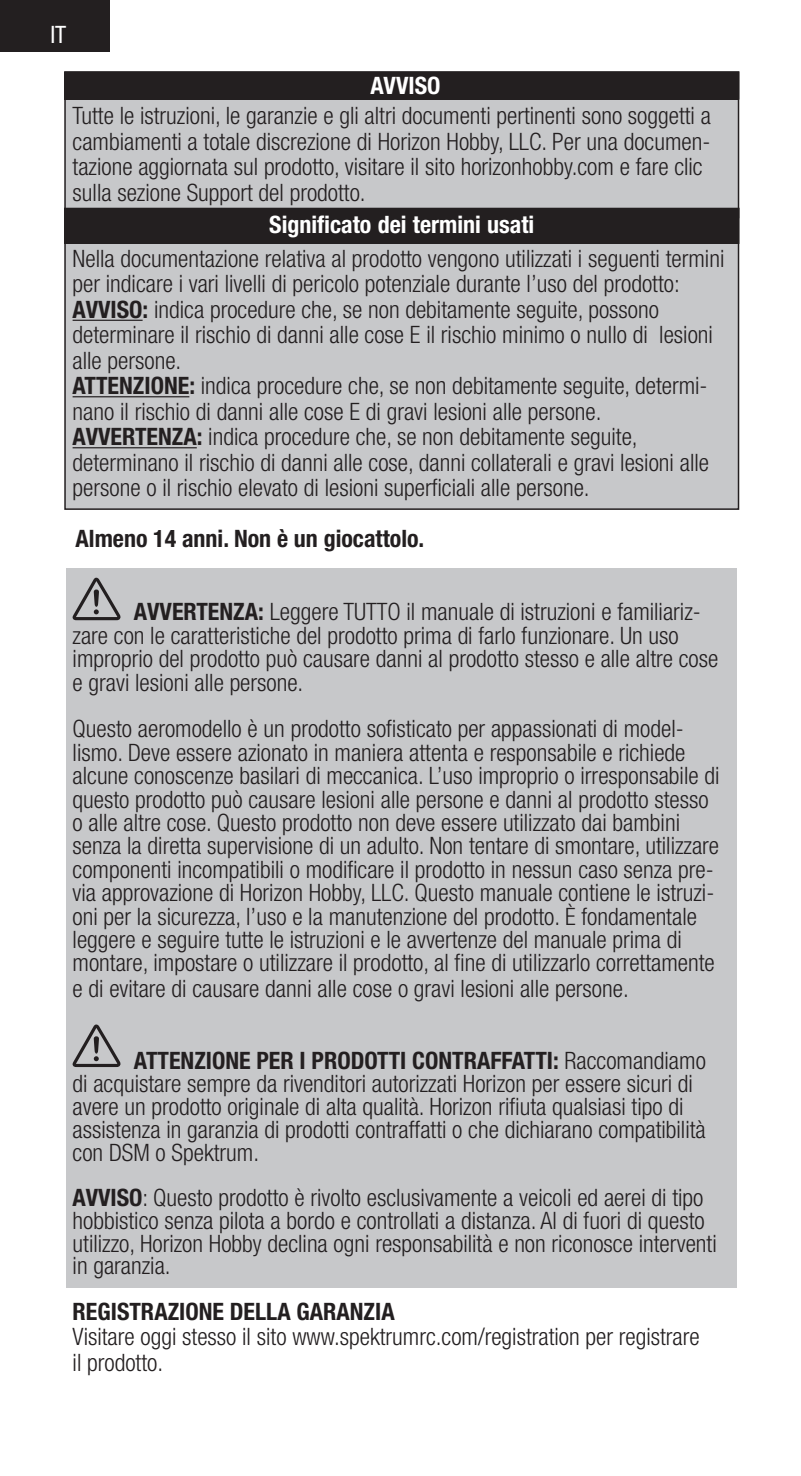
<style>
.page{position:relative;width:801px;height:1476px;background:#fff}
.page>*{position:absolute;margin:0;border:0;box-sizing:border-box;transform-origin:0 0}
.t1{font:300 condensed 24px/25.5px "Helvetica Neue LT Std";color:#231f20}
.t2{font:700 condensed 24px "Helvetica Neue LT Std";color:#231f20}
.t3{font:700 condensed 24px "Helvetica Neue LT Std";color:#fff}
.t4{font:condensed 24px "Helvetica Neue LT Std";color:#fff}
.s1{font-weight:700}
</style>
<div class="page">
<div style="left:0;top:0;width:109px;height:52px;background:#231f20"></div>
<div style="left:66px;top:568px;width:671px;height:719px;background:#c7c8ca"></div>
<div style="left:65px;top:209px;width:674px;height:300px;background:#c7c8ca"></div>
<div style="left:65px;top:72px;width:674px;height:146px;background:#c7c8ca"></div>
<div style="left:65px;top:208px;width:674px;height:35px;background:#231f20"></div>
<div style="left:64px;top:208px;width:675px;height:36px;border:1px solid #231f20"></div>
<div style="left:65px;top:72px;width:674px;height:27px;background:#231f20"></div>
<div style="left:64px;top:71px;width:675px;height:29px;border:1px solid #231f20"></div>
<hr style="left:73px;top:320px;width:70px;height:1px;background:#231f20">
<hr style="left:73px;top:396px;width:116px;height:1px;background:#231f20">
<hr style="left:73px;top:447px;width:124px;height:1px;background:#231f20">
<svg style="left:73px;top:578px;width:48px;height:42px"></svg>
<svg style="left:73px;top:1025px;width:48px;height:42px"></svg>
<p class="t4" style="left:50px;top:21px;width:18px">IT</p>
<p class="t3" style="left:371px;top:71px;width:72px">AVVISO</p>
<p class="t1" style="left:73px;top:103px;width:640px">Tutte le istruzioni, le garanzie e gli altri documenti pertinenti sono soggetti a cambiamenti a totale discrezione di Horizon Hobby, LLC. Per una documen&shy;tazione aggiornata sul prodotto, visitare il sito horizonhobby.com e fare clic sulla sezione Support del prodotto.</p>
<p class="t3" style="left:269px;top:210px;width:267px">Significato dei termini usati</p>
<p class="t1" style="left:73px;top:245px;width:653px">Nella documentazione relativa al prodotto vengono utilizzati i seguenti termini per indicare i vari livelli di pericolo potenziale durante l’uso del prodotto:<br><span class="s1">AVVISO:</span> indica procedure che, se non debitamente seguite, possono determinare il rischio di danni alle cose E il rischio minimo o nullo di lesioni alle persone.<br><span class="s1">ATTENZIONE:</span> indica procedure che, se non debitamente seguite, determi&shy;nano il rischio di danni alle cose E di gravi lesioni alle persone.<br><span class="s1">AVVERTENZA:</span> indica procedure che, se non debitamente seguite, determinano il rischio di danni alle cose, danni collaterali e gravi lesioni alle persone o il rischio elevato di lesioni superficiali alle persone.</p>
<p class="t2" style="left:76px;top:524px;width:350px">Almeno 14 anni. Non è un giocattolo.</p>
<p class="t1" style="left:73px;top:600px;width:647px;line-height:23.4px;text-indent:61px"><span class="s1">AVVERTENZA:</span> Leggere TUTTO il manuale di istruzioni e familiariz&shy;zare con le caratteristiche del prodotto prima di farlo funzionare. Un uso improprio del prodotto può causare danni al prodotto stesso e alle altre cose e gravi lesioni alle persone.</p>
<p class="t1" style="left:73px;top:717px;width:648px;line-height:23.7px">Questo aeromodello è un prodotto sofisticato per appassionati di model&shy;lismo. Deve essere azionato in maniera attenta e responsabile e richiede alcune conoscenze basilari di meccanica. L’uso improprio o irresponsabile di questo prodotto può causare lesioni alle persone e danni al prodotto stesso o alle altre cose. Questo prodotto non deve essere utilizzato dai bambini senza la diretta supervisione di un adulto. Non tentare di smontare, utilizzare componenti incompatibili o modificare il prodotto in nessun caso senza pre&shy;via approvazione di Horizon Hobby, LLC. Questo manuale contiene le istruzi&shy;oni per la sicurezza, l’uso e la manutenzione del prodotto. È fondamentale leggere e seguire tutte le istruzioni e le avvertenze del manuale prima di montare, impostare o utilizzare il prodotto, al fine di utilizzarlo correttamente e di evitare di causare danni alle cose o gravi lesioni alle persone.</p>
<p class="t1" style="left:73px;top:1049px;width:635px;line-height:22.8px;text-indent:61px"><span class="s1">ATTENZIONE PER I PRODOTTI CONTRAFFATTI:</span> Raccomandiamo di acquistare sempre da rivenditori autorizzati Horizon per essere sicuri di avere un prodotto originale di alta qualità. Horizon rifiuta qualsiasi tipo di assistenza in garanzia di prodotti contraffatti o che dichiarano compatibilità con DSM o Spektrum.</p>
<p class="t1" style="left:73px;top:1186px;width:646px;line-height:22.8px"><span class="s1">AVVISO</span>: Questo prodotto è rivolto esclusivamente a veicoli ed aerei di tipo hobbistico senza pilota a bordo e controllati a distanza. Al di fuori di questo utilizzo, Horizon Hobby declina ogni responsabilità e non riconosce interventi in garanzia.</p>
<p class="t2" style="left:73px;top:1297px;width:51px">Registrazione</p>
<p class="t2" style="left:230px;top:1297px;width:94px">della garanzia</p>
<p class="t1" style="left:73px;top:1324px;width:629px">Visitare oggi stesso il sito www.spektrumrc.com/registration per registrare il prodotto.</p>
</div>
